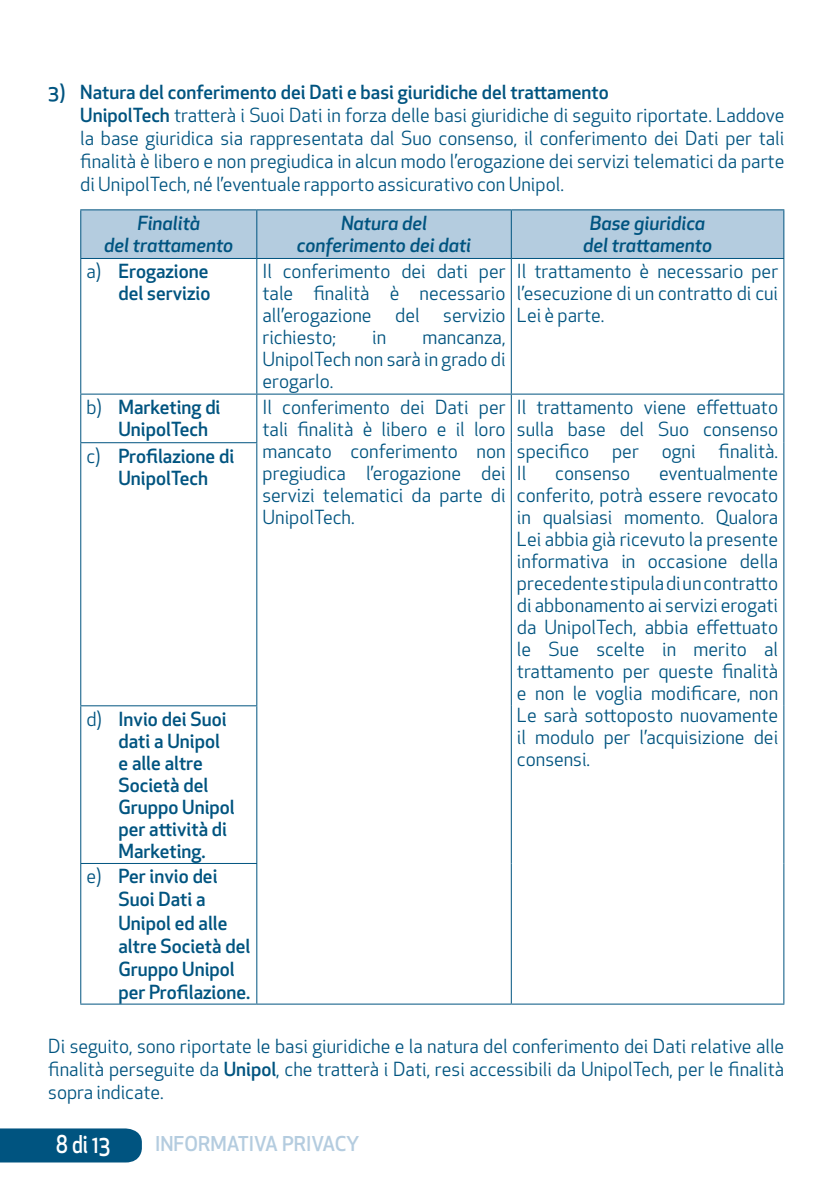
<style>
.page{position:relative;width:840px;height:1191px;background:#fff}
.page>*{position:absolute;margin:0;border:0;box-sizing:border-box;transform-origin:0 0}
.t1{font:500 24px "Apex New";color:#fff;scale:.83 1}
.t2{font:500 20px "Apex New";color:#b4ccdf}
.t3{font:19px/22px "Apex New";color:#005480;text-align:justify}
.t4{font:500 19px/22px "Apex New";color:#005480}
.t5{font:italic 500 19px/22px "Apex New";color:#005480;text-align:center}
.s1{font-weight:500}
.s2{font-weight:400}
</style>
<div class="page">
<div style="left:0;top:1128px;width:142px;height:34px;background:#005480"></div>
<div style="left:81px;top:210px;width:701px;height:48px;background:#b4ccdf"></div>
<hr style="left:80px;top:209px;width:177px;height:1px;background:#005480">
<hr style="left:80px;top:210px;width:1px;height:48px;background:#005480">
<hr style="left:257px;top:209px;width:254px;height:1px;background:#005480">
<hr style="left:256px;top:210px;width:1px;height:48px;background:#005480">
<hr style="left:511px;top:209px;width:272px;height:1px;background:#005480">
<hr style="left:510px;top:210px;width:1px;height:48px;background:#005480">
<hr style="left:782px;top:210px;width:1px;height:48px;background:#005480">
<hr style="left:80px;top:258px;width:177px;height:1px;background:#005480">
<hr style="left:80px;top:259px;width:1px;height:134px;background:#005480">
<hr style="left:257px;top:258px;width:254px;height:1px;background:#005480">
<hr style="left:256px;top:259px;width:1px;height:134px;background:#005480">
<hr style="left:511px;top:258px;width:272px;height:1px;background:#005480">
<hr style="left:510px;top:259px;width:1px;height:134px;background:#005480">
<hr style="left:782px;top:259px;width:1px;height:134px;background:#005480">
<hr style="left:80px;top:393px;width:177px;height:1px;background:#005480">
<hr style="left:80px;top:394px;width:1px;height:48px;background:#005480">
<hr style="left:257px;top:393px;width:254px;height:1px;background:#005480">
<hr style="left:256px;top:394px;width:1px;height:48px;background:#005480">
<hr style="left:511px;top:393px;width:272px;height:1px;background:#005480">
<hr style="left:510px;top:394px;width:1px;height:49px;background:#005480">
<hr style="left:782px;top:394px;width:1px;height:49px;background:#005480">
<hr style="left:510px;top:443px;width:1px;height:263px;background:#005480">
<hr style="left:782px;top:443px;width:1px;height:263px;background:#005480">
<hr style="left:510px;top:706px;width:1px;height:157px;background:#005480">
<hr style="left:782px;top:706px;width:1px;height:157px;background:#005480">
<hr style="left:510px;top:863px;width:1px;height:140px;background:#005480">
<hr style="left:782px;top:863px;width:1px;height:140px;background:#005480">
<hr style="left:257px;top:1003px;width:254px;height:1px;background:#005480">
<hr style="left:511px;top:1003px;width:272px;height:1px;background:#005480">
<hr style="left:80px;top:442px;width:177px;height:1px;background:#005480">
<hr style="left:80px;top:443px;width:1px;height:262px;background:#005480">
<hr style="left:256px;top:443px;width:1px;height:262px;background:#005480">
<hr style="left:80px;top:705px;width:177px;height:1px;background:#005480">
<hr style="left:80px;top:706px;width:1px;height:157px;background:#005480">
<hr style="left:256px;top:706px;width:1px;height:157px;background:#005480">
<hr style="left:80px;top:863px;width:177px;height:1px;background:#005480">
<hr style="left:80px;top:864px;width:1px;height:139px;background:#005480">
<hr style="left:256px;top:864px;width:1px;height:139px;background:#005480">
<hr style="left:80px;top:1003px;width:177px;height:1px;background:#005480">
<p class="t3" style="left:80px;top:81px;width:705px;line-height:23px;text-align:left;text-indent:-32px"><span class="s1">3) Natura del conferimento dei Dati e basi giuridiche del trattamento<br>UnipolTech</span> tratterà i Suoi Dati in forza delle basi giuridiche di seguito riportate. Laddove la base giuridica sia rappresentata dal Suo consenso, il conferimento dei Dati per tali finalità è libero e non pregiudica in alcun modo l’erogazione dei servizi telematici da parte di UnipolTech, né l’eventuale rapporto assicurativo con Unipol.</p>
<p class="t5" style="left:104px;top:212px;width:130px">Finalità<br>del trattamento</p>
<p class="t5" style="left:297px;top:212px;width:176px">Natura del conferimento dei dati</p>
<p class="t5" style="left:582px;top:212px;width:130px">Base giuridica del trattamento</p>
<p class="t4" style="left:86px;top:260px;width:125px;text-align:right"><span class="s2">a)</span> Erogazione del servizio</p>
<p class="t3" style="left:262px;top:260px;width:244px">Il conferimento dei dati per tale finalità è necessario all’erogazione del servizio richiesto;</p>
<p class="t3" style="left:516px;top:260px;width:262px">Il trattamento è necessario per l’esecuzione di un contratto di cui Lei è parte.</p>
<p class="t3" style="left:372px;top:326px;width:16px">in</p>
<p class="t3" style="left:262px;top:326px;width:244px;text-indent:160px">mancanza, UnipolTech non sarà in grado di erogarlo.</p>
<p class="t4" style="left:118px;top:396px;width:103px;text-indent:-32px"><span class="s2">b)</span> Marketing di<br>UnipolTech</p>
<p class="t3" style="left:262px;top:396px;width:244px">Il conferimento dei Dati per tali finalità è libero e il loro mancato conferimento non pregiudica l’erogazione dei servizi telematici da parte di UnipolTech.</p>
<p class="t3" style="left:516px;top:396px;width:262px">Il trattamento viene effettuato sulla base del Suo consenso specifico per ogni finalità.<br>Il</p>
<p class="t4" style="left:86px;top:444px;width:149px;text-align:center"><span class="s2">c)</span> Profilazione di<br>UnipolTech</p>
<p class="t3" style="left:516px;top:462px;width:262px;text-indent:142px">eventualmente conferito, potrà essere revocato in qualsiasi momento. Qualora Lei abbia già ricevuto la presente informativa in occasione della precedente stipula di un contratto di abbonamento ai servizi erogati da UnipolTech, abbia effettuato le Sue scelte in merito al trattamento per queste finalità e non le voglia modificare, non Le sarà sottoposto nuovamente il modulo per l’acquisizione dei consensi.</p>
<p class="t3" style="left:555px;top:462px;width:77px">consenso</p>
<p class="t4" style="left:118px;top:707px;width:118px;text-indent:-32px"><span class="s2">d)</span> Invio dei Suoi dati a Unipol<br>e alle altre<br>Società del<br>Gruppo Unipol per attività di<br>Marketing.</p>
<p class="t4" style="left:118px;top:864px;width:133px;line-height:23px;text-indent:-32px"><span class="s2">e)</span> Per invio dei<br>Suoi Dati a<br>Unipol ed alle altre Società del<br>Gruppo Unipol per Profilazione.</p>
<p class="t3" style="left:48px;top:1034px;width:737px;line-height:23px">Di seguito, sono riportate le basi giuridiche e la natura del conferimento dei Dati relative alle finalità perseguite da <span class="s1">Unipol</span>, che tratterà i Dati, resi accessibili da UnipolTech, per le finalità sopra indicate.</p>
<p class="t2" style="left:155px;top:1130px;width:206px">INFORMATIVA PRIVACY</p>
<p class="t1" style="left:56px;top:1128px;width:67px">8 di 13</p>
</div>
